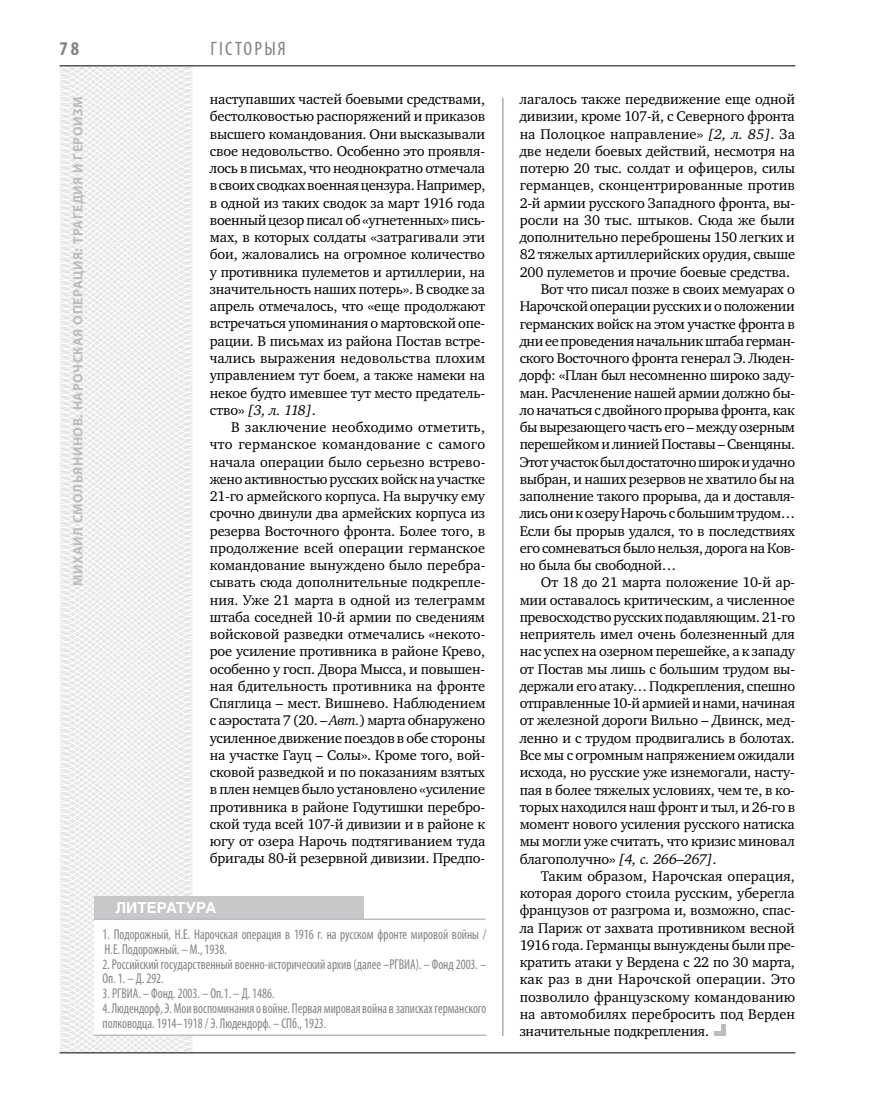
<style>
.page{position:relative;width:872px;height:1106px;background:#fff}
.page>*{position:absolute;margin:0;border:0;box-sizing:border-box;transform-origin:0 0}
.t1{font:condensed 19.5px "Myriad Pro";color:#808285}
.t2{font:700 condensed 19.5px "Myriad Pro";color:#808285}
.t3{font:700 15px "Helios";color:#fff}
.t4{font:14.4px/17.2px "Charter C";letter-spacing:-.01em;color:#000;text-align:justify}
.t5{font:14.4px "Charter C";letter-spacing:-.03em;color:#000}
.t6{font:14.4px "Charter C";letter-spacing:-.035em;color:#000}
.t7{font:14.4px "Charter C";letter-spacing:.01em;color:#000}
.t8{font:condensed 14.25px/14.7px "Myriad Pro";color:#808285;scale:.9 1}
.t9{font:700 13.5px "Myriad Pro";letter-spacing:.04em;color:#bcbdc0}
.s1{font-style:italic}
</style>
<div class="page">
<svg style="left:59px;top:65px;width:192px;height:989px"></svg>
<hr style="left:502px;top:98px;width:1px;height:938px;background:#808285">
<hr style="left:60px;top:1052px;width:735px;height:1px;background:#000">
<hr style="left:60px;top:65px;width:735px;height:1px;background:#000">
<div style="left:94px;top:896px;width:269px;height:23px;background:#c6c8ca"></div>
<div style="left:94px;top:920px;width:392px;height:116px;background:#fff"></div>
<hr style="left:94px;top:1034px;width:392px;height:2px;background:#bcbdc0">
<hr style="left:94px;top:918px;width:391px;height:2px;background:#bcbdc0">
<hr style="left:721px;top:1024px;width:4px;height:12px;background:#bcbdc0">
<div style="left:714px;top:1031px;width:11px;height:5px;background:#bcbdc0"></div>
<h1 class="t2" style="left:60px;top:37px;width:21px">78</h1>
<p class="t9" style="left:69px;top:585px;width:489px;rotate:-90deg">Михаил Смольянинов. Нарочская операция: трагедия и героизм</p>
<h1 class="t1" style="left:210px;top:37px;width:76px">Гісторыя</h1>
<p class="t4" style="left:210px;top:91px;width:277px">наступавших частей боевыми средствами, бестолковостью распоряжений и приказов высшего командования. Они высказывали свое недовольство. Особенно это проявля&shy;лось в письмах, что неоднократно отмечала в своих сводках военная цензура. Например, в одной из таких сводок за март 1916 года военный цезор писал об «угнетенных» пись&shy;мах, в которых солдаты «затрагивали эти бои, жаловались на огромное количество у противника пулеметов и артиллерии, на значительность наших потерь». В сводке за апрель отмечалось, что «еще продолжают встречаться упоминания о мартовской опе&shy;рации. В письмах из района Постав встре&shy;чались выражения недовольства плохим управлением тут боем, а также намеки на некое будто имевшее тут место предатель&shy;ство» <span class="s1">[3, л. 118]</span>.</p>
<p class="t4" style="left:210px;top:418px;width:277px;text-indent:21px">В заключение необходимо отметить, что германское командование с самого начала операции было серьезно встрево&shy;жено активностью русских войск на участке 21-го армейского корпуса. На выручку ему срочно двинули два армейских корпуса из резерва Восточного фронта. Более того, в продолжение всей операции германское командование вынуждено было перебра&shy;сывать сюда дополнительные подкрепле&shy;ния. Уже 21 марта в одной из телеграмм штаба соседней 10-й армии по сведениям войсковой разведки отмечались «некото&shy;рое усиление противника в районе Крево, особенно у госп. Двора Мысса, и повышен&shy;ная бдительность противника на фронте Спяглица – мест. Вишнево. Наблюдением с аэростата 7 (20. – <span class="s1">Авт.</span>) марта обнаружено усиленное движение поездов в обе стороны на участке Гауц – Солы». Кроме того, вой&shy;сковой разведкой и по показаниям взятых в плен немцев было установлено «усиление противника в районе Годутишки перебро&shy;ской туда всей 107-й дивизии и в районе к югу от озера Нарочь подтягиванием туда бригады 80-й резервной дивизии. Предпо-</p>
<p class="t3" style="left:115px;top:899px;width:103px">Литература</p>
<p class="t8" style="left:103px;top:927px;width:428px">1. Подорожный, Н.Е. Нарочская операция в 1916 г. на русском фронте мировой войны /<br>Н.Е. Подорожный. – М., 1938.</p>
<p class="t8" style="left:103px;top:956px;width:428px">2. Российский государственный военно-исторический архив (далее –РГВИА). – Фонд 2003. –<br>Оп. 1. – Д. 292.</p>
<p class="t8" style="left:103px;top:985px;width:192px">3. РГВИА. – Фонд. 2003. – Оп.1. – Д. 1486.</p>
<p class="t8" style="left:103px;top:1000px;width:428px">4. Людендорф, Э. Мои воспоминания о войне. Первая мировая война в записках германского полководца. 1914–1918 / Э. Людендорф. – СПб., 1923.</p>
<p class="t4" style="left:519px;top:91px;width:277px">лагалось также передвижение еще одной</p>
<p class="t4" style="left:519px;top:108px;width:277px">дивизии, кроме 107-й, с Северного фронта</p>
<p class="t4" style="left:519px;top:125px;width:277px">на Полоцкое направление» <span class="s1">[2, л. 85]</span>. За</p>
<p class="t4" style="left:519px;top:143px;width:277px">две недели боевых действий, несмотря на</p>
<p class="t4" style="left:519px;top:160px;width:277px">потерю 20 тыс. солдат и офицеров, силы</p>
<p class="t4" style="left:519px;top:177px;width:277px">германцев, сконцентрированные против</p>
<p class="t4" style="left:519px;top:194px;width:277px">2-й армии русского Западного фронта, вы-</p>
<p class="t4" style="left:519px;top:212px;width:277px">росли на 30 тыс. штыков. Сюда же были</p>
<p class="t4" style="left:519px;top:229px;width:277px">дополнительно переброшены 150 легких и</p>
<p class="t4" style="left:519px;top:246px;width:277px">82 тяжелых артиллерийских орудия, свыше</p>
<p class="t4" style="left:519px;top:263px;width:272px">200 пулеметов и прочие боевые средства.</p>
<p class="t4" style="left:541px;top:281px;width:255px">Вот что писал позже в своих мемуарах о</p>
<p class="t5" style="left:519px;top:298px;width:277px">Нарочской операции русских и о положении</p>
<p class="t4" style="left:519px;top:315px;width:277px">германских войск на этом участке фронта в</p>
<p class="t5" style="left:519px;top:333px;width:277px">дни ее проведения начальник штаба герман-</p>
<p class="t4" style="left:519px;top:350px;width:277px">ского Восточного фронта генерал Э. Люден-</p>
<p class="t4" style="left:519px;top:367px;width:277px">дорф: «План был несомненно широко заду-</p>
<p class="t4" style="left:519px;top:384px;width:277px">ман. Расчленение нашей армии должно бы-</p>
<p class="t4" style="left:519px;top:401px;width:277px">ло начаться с двойного прорыва фронта, как</p>
<p class="t4" style="left:519px;top:419px;width:277px">бы вырезающего часть его – между озерным</p>
<p class="t4" style="left:519px;top:436px;width:277px">перешейком и линией Поставы – Свенцяны.</p>
<p class="t6" style="left:519px;top:454px;width:277px">Этот участок был достаточно широк и удачно</p>
<p class="t4" style="left:519px;top:470px;width:277px">выбран, и наших резервов не хватило бы на</p>
<p class="t4" style="left:519px;top:488px;width:277px">заполнение такого прорыва, да и доставля-</p>
<p class="t6" style="left:519px;top:505px;width:277px">лись они к озеру Нарочь с большим трудом…</p>
<p class="t4" style="left:519px;top:522px;width:277px">Если бы прорыв удался, то в последствиях</p>
<p class="t4" style="left:519px;top:539px;width:277px">его сомневаться было нельзя, дорога на Ков-</p>
<p class="t4" style="left:519px;top:557px;width:158px">но была бы свободной…</p>
<p class="t4" style="left:541px;top:574px;width:256px">От 18 до 21 марта положение 10-й ар-</p>
<p class="t4" style="left:519px;top:591px;width:277px">мии оставалось критическим, а численное</p>
<p class="t4" style="left:519px;top:608px;width:277px">превосходство русских подавляющим. 21-го</p>
<p class="t4" style="left:519px;top:626px;width:277px">неприятель имел очень болезненный для</p>
<p class="t4" style="left:519px;top:643px;width:277px">нас успех на озерном перешейке, а к западу</p>
<p class="t4" style="left:519px;top:660px;width:277px">от Постав мы лишь с большим трудом вы-</p>
<p class="t4" style="left:519px;top:677px;width:277px">держали его атаку… Подкрепления, спешно</p>
<p class="t4" style="left:519px;top:695px;width:277px">отправленные 10-й армией и нами, начиная</p>
<p class="t4" style="left:519px;top:712px;width:277px">от железной дороги Вильно – Двинск, мед-</p>
<p class="t4" style="left:519px;top:729px;width:277px">ленно и с трудом продвигались в болотах.</p>
<p class="t4" style="left:519px;top:746px;width:277px">Все мы с огромным напряжением ожидали</p>
<p class="t4" style="left:519px;top:764px;width:277px">исхода, но русские уже изнемогали, насту-</p>
<p class="t4" style="left:519px;top:781px;width:277px">пая в более тяжелых условиях, чем те, в ко-</p>
<p class="t4" style="left:519px;top:798px;width:277px">торых находился наш фронт и тыл, и 26-го в</p>
<p class="t4" style="left:519px;top:815px;width:277px">момент нового усиления русского натиска</p>
<p class="t4" style="left:519px;top:833px;width:277px">мы могли уже считать, что кризис миновал</p>
<p class="t4" style="left:519px;top:850px;width:198px">благополучно» <span class="s1">[4, с. 266–267]</span>.</p>
<p class="t4" style="left:541px;top:867px;width:255px">Таким образом, Нарочская операция,</p>
<p class="t4" style="left:519px;top:884px;width:277px">которая дорого стоила русским, уберегла</p>
<p class="t4" style="left:519px;top:902px;width:277px">французов от разгрома и, возможно, спас-</p>
<p class="t4" style="left:519px;top:919px;width:277px">ла Париж от захвата противником весной</p>
<p class="t4" style="left:519px;top:936px;width:277px">1916 года. Германцы вынуждены были пре-</p>
<p class="t4" style="left:519px;top:953px;width:277px">кратить атаки у Вердена с 22 по 30 марта,</p>
<p class="t7" style="left:519px;top:971px;width:277px">как раз в дни Нарочской операции. Это</p>
<p class="t4" style="left:519px;top:988px;width:277px">позволило французскому командованию</p>
<p class="t4" style="left:519px;top:1005px;width:277px">на автомобилях перебросить под Верден</p>
<p class="t4" style="left:519px;top:1022px;width:191px">значительные подкрепления.</p>
</div>
